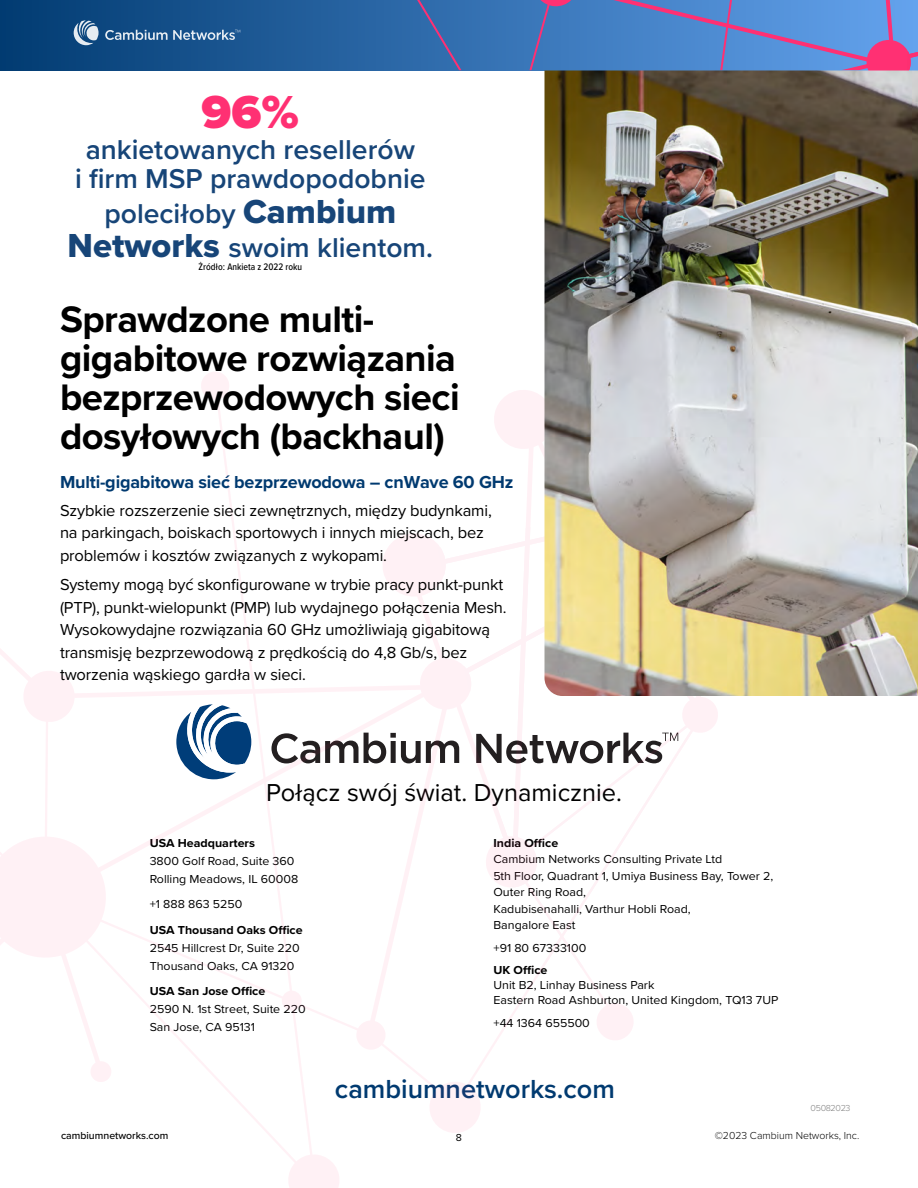
<style>
.page{position:relative;width:918px;height:1188px;background:#fff}
.page>*{position:absolute;margin:0;border:0;box-sizing:border-box;transform-origin:0 0}
.t1{font:900 48px "Proxima Nova";color:#ff3073}
.t2{font:700 38.25px/39px "Proxima Nova";letter-spacing:-.015em;color:#000}
.t3{font:600 28.2px/29.5px "Proxima Nova";color:#174578;text-align:center}
.t4{font:600 27.15px "Proxima Nova";color:#003a70}
.t5{font:25.35px "Proxima Nova";color:#000}
.t6{font:700 18px "Proxima Nova";letter-spacing:-.01em;color:#003a70}
.t7{font:16.5px/22.5px "Proxima Nova";letter-spacing:-.01em;color:#000}
.t8{font:12px/16.5px "Proxima Nova";color:#000;scale:1.04 1}
.t9{font:700 12px "Proxima Nova";color:#000;scale:1.04 1}
.t10{font:300 10.5px "Proxima Nova";color:#000}
.t11{font:500 10.5px "Proxima Nova";color:#000}
.t12{font:10.5px "Proxima Nova";color:#000}
.t13{font:500 9.9px "Proxima Nova Cond";color:#000}
.t14{font:300 9px "Proxima Nova";letter-spacing:-.035em;color:#808080}
.s1{font-family:"Proxima Nova Extrabld";font-weight:400;font-size:34.5px}
</style>
<div class="page">
<svg style="left:0;top:0;width:529px;height:70px;background:#1c5793"></svg>
<div style="left:409px;top:0;width:52px;height:70px;background:#306cac"></div>
<svg style="left:529px;top:0;width:389px;height:70px;background:#6082c8"></svg>
<svg style="left:105px;top:30px;width:135px;height:10px"></svg>
<svg style="left:74px;top:20px;width:25px;height:25px"></svg>
<svg style="left:383px;top:534px;width:60px;height:66px"></svg>
<svg style="left:289px;top:1155px;width:50px;height:33px"></svg>
<svg style="left:427px;top:1079px;width:53px;height:54px"></svg>
<svg style="left:202px;top:372px;width:26px;height:10px"></svg>
<img style="left:440px;top:547px;width:6px;height:29px">
<svg style="left:316px;top:656px;width:402px;height:395px"></svg>
<svg style="left:494px;top:390px;width:50px;height:62px"></svg>
<svg style="left:0;top:649px;width:44px;height:308px"></svg>
<svg style="left:44px;top:382px;width:272px;height:804px"></svg>
<img style="left:544px;top:70px;width:374px;height:626px">
<h1 class="t1" style="left:202px;top:76px;width:99px">96%</h1>
<h3 class="t3" style="left:75px;top:134px;width:352px">ankietowanych resellerów<br>i firm MSP prawdopodobnie</h3>
<h3 class="t3" style="left:68px;top:195px;width:367px;line-height:34.5px">poleciłoby <span class="s1">Cambium<br>Networks</span> swoim klientom.</h3>
<p class="t13" style="left:199px;top:259px;width:105px">Żródło: Ankieta z 2022 roku</p>
<h2 class="t2" style="left:60px;top:299px;width:401px">Sprawdzone multi&shy;gigabitowe rozwiązania bezprzewodowych sieci dosyłowych (backhaul)</h2>
<p class="t6" style="left:60px;top:468px;width:455px">Multi-gigabitowa sieć bezprzewodowa – cnWave 60 GHz</p>
<p class="t7" style="left:60px;top:498px;width:433px">Szybkie rozszerzenie sieci zewnętrznych, między budynkami, na parkingach, boiskach sportowych i innych miejscach, bez problemów i kosztów związanych z wykopami.</p>
<p class="t7" style="left:60px;top:573px;width:448px">Systemy mogą być skonfigurowane w trybie pracy punkt-punkt (PTP), punkt-wielopunkt (PMP) lub wydajnego połączenia Mesh.<br>Wysokowydajne rozwiązania 60 GHz umożliwiają gigabitową transmisję bezprzewodową z prędkością do 4,8 Gb/s, bez tworzenia wąskiego gardła w sieci.</p>
<h3 class="t5" style="left:266px;top:774px;width:357px">Połącz swój świat. Dynamicznie.</h3>
<p class="t9" style="left:150px;top:834px;width:103px">USA Headquarters</p>
<p class="t8" style="left:150px;top:851px;width:144px;line-height:18px">3800 Golf Road, Suite 360<br>Rolling Meadows, IL 60008</p>
<p class="t8" style="left:150px;top:895px;width:91px">+1 888 863 5250</p>
<p class="t9" style="left:150px;top:921px;width:149px">USA Thousand Oaks Office</p>
<p class="t8" style="left:150px;top:938px;width:146px;line-height:18px">2545 Hillcrest Dr, Suite 220<br>Thousand Oaks, CA 91320</p>
<p class="t9" style="left:150px;top:982px;width:113px">USA San Jose Office</p>
<p class="t8" style="left:150px;top:1000px;width:152px;line-height:18px">2590 N. 1st Street, Suite 220<br>San Jose, CA 95131</p>
<p class="t9" style="left:493px;top:834px;width:64px">India Office</p>
<p class="t8" style="left:493px;top:850px;width:271px">Cambium Networks Consulting Private Ltd<br>5th Floor, Quadrant 1, Umiya Business Bay, Tower 2,<br>Outer Ring Road,<br>Kadubisenahalli, Varthur Hobli Road,<br>Bangalore East</p>
<p class="t8" style="left:493px;top:939px;width:91px">+91 80 67333100</p>
<p class="t9" style="left:493px;top:961px;width:53px">UK Office</p>
<p class="t8" style="left:493px;top:977px;width:275px;line-height:15px">Unit B2, Linhay Business Park<br>Eastern Road Ashburton, United Kingdom, TQ13 7UP</p>
<p class="t8" style="left:493px;top:1014px;width:94px">+44 1364 655500</p>
<h3 class="t4" style="left:335px;top:1069px;width:282px">cambiumnetworks.com</h3>
<p class="t14" style="left:811px;top:1101px;width:41px">05082023</p>
<p class="t11" style="left:61px;top:1128px;width:109px">cambiumnetworks.com</p>
<p class="t10" style="left:715px;top:1128px;width:146px">©2023 Cambium Networks, Inc.</p>
<p class="t12" style="left:456px;top:1130px;width:8px">8</p>
</div>
